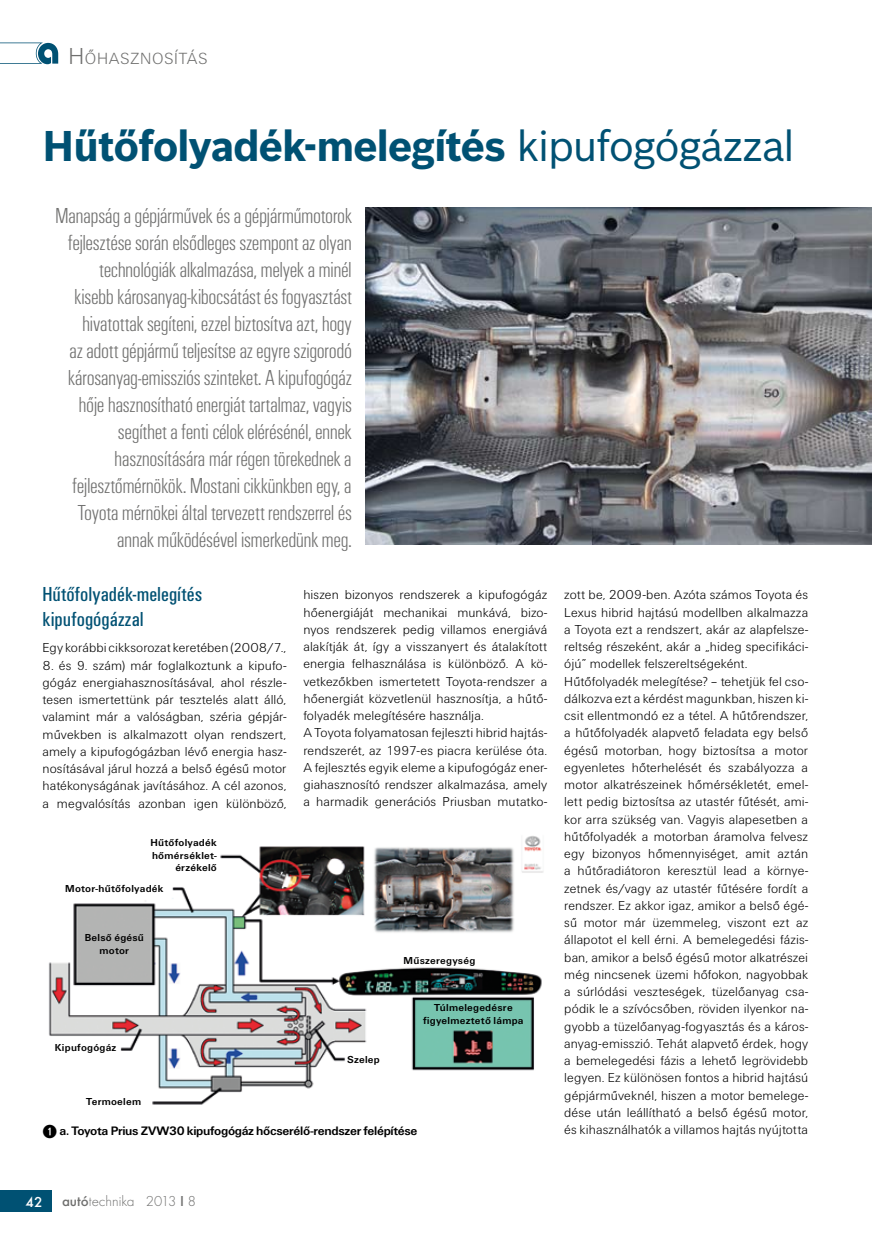
<style>
.page{position:relative;width:872px;height:1246px;background:#fff}
.page>*{position:absolute;margin:0;border:0;box-sizing:border-box;transform-origin:0 0}
.t1{font:700 42px "Bosch Sans East";letter-spacing:-.03em;color:#005173}
.t2{font:22.5px/27px "U001 Con Lig";letter-spacing:-.02em;color:#70706f;text-align:right}
.t3{font:21px/25.2px "U001 Con";color:#005173}
.t4{font:16.8px "U001 Lig";letter-spacing:.03em;color:#70706f}
.t5{font:300 15px "Futura TOT";color:#70706f}
.t6{font:500 15px "Futura TOT";color:#fff}
.t7{font:13.5px/17.2px "U001 Lig";letter-spacing:.005em;color:#000}
.t8{font:700 12.75px "U001";letter-spacing:-.025em;color:#000}
.t9{font:700 10.5px/12.6px "U001";letter-spacing:.02em;color:#000;text-align:center}
.s1{font-size:24px}
.s2{font-weight:400}
.s3{font-family:"Combi Numerals Ltd";font-weight:400;font-size:18px}
.s4{font-weight:500}
</style>
<div class="page">
<div style="left:0;top:1191px;width:51px;height:21px;background:#005173"></div>
<svg style="left:0;top:43px;width:58px;height:21px"></svg>
<img style="left:366px;top:207px;width:506px;height:338px">
<img style="left:48px;top:836px;width:496px;height:269px">
<p class="t4" style="left:68px;top:49px;width:141px"><span class="s1">H</span>ŐHASZNOSÍTÁS</p>
<p class="t1" style="left:43px;top:120px;width:754px">Hűtőfolyadék-melegítés <span class="s2">kipufogógázzal</span></p>
<p class="t2" style="left:55px;top:202px;width:298px">Manapság a gépjárművek és a gépjárműmotorok fejlesztése során elsődleges szempont az olyan technológiák alkalmazása, melyek a minél kisebb károsanyag-kibocsátást és fogyasztást hivatottak segíteni, ezzel biztosítva azt, hogy<br>az adott gépjármű teljesítse az egyre szigorodó károsanyag-emissziós szinteket. A kipufogógáz hője hasznosítható energiát tartalmaz, vagyis segíthet a fenti célok elérésénél, ennek hasznosítására már régen törekednek a fejlesztőmérnökök. Mostani cikkünkben egy, a Toyota mérnökei által tervezett rendszerrel és annak működésével ismerkedünk meg.</p>
<p class="t3" style="left:43px;top:582px;width:161px">Hűtőfolyadék-melegítés kipufogógázzal</p>
<p class="t7" style="left:43px;top:639px;width:245px">Egy korábbi cikksorozat keretében (2008/7.,</p>
<p class="t7" style="left:43px;top:656px;width:245px;text-align:justify">8. és 9. szám) már foglalkoztunk a kipufo&shy;gógáz energiahasznosításával, ahol részle&shy;tesen ismertettünk pár tesztelés alatt álló, valamint már a valóságban, széria gépjár&shy;művekben is alkalmazott olyan rendszert, amely a kipufogógázban lévő energia hasz&shy;nosításával járul hozzá a belső égésű motor hatékonyságának javításához. A cél azonos, a megvalósítás azonban igen különböző,</p>
<p class="t7" style="left:303px;top:586px;width:245px">hiszen bizonyos rendszerek a kipufogógáz hőenergiáját mechanikai munkává, bizo&shy;nyos rendszerek pedig villamos energiává alakítják át, így a visszanyert és átalakított energia felhasználása is különböző. A kö&shy;vetkezőkben ismertetett Toyota-rendszer a hőenergiát közvetlenül hasznosítja, a hűtő&shy;folyadék melegítésére használja.<br>A Toyota folyamatosan fejleszti hibrid hajtás&shy;rendszerét, az 1997-es piacra kerülése óta.<br>A fejlesztés egyik eleme a kipufogógáz ener&shy;giahasznosító rendszer alkalmazása, amely a harmadik generációs Priusban mutatko-</p>
<p class="t7" style="left:564px;top:586px;width:245px">zott be, 2009-ben. Azóta számos Toyota és Lexus hibrid hajtású modellben alkalmazza a Toyota ezt a rendszert, akár az alapfelsze&shy;reltség részeként, akár a „hideg specifikáci&shy;ójú” modellek felszereltségeként.<br>Hűtőfolyadék melegítése? – tehetjük fel cso&shy;dálkozva ezt a kérdést magunkban, hiszen ki&shy;csit ellentmondó ez a tétel. A hűtőrendszer, a hűtőfolyadék alapvető feladata egy belső égésű motorban, hogy biztosítsa a motor egyenletes hőterhelését és szabályozza a motor alkatrészeinek hőmérsékletét, emel&shy;lett pedig biztosítsa az utastér fűtését, ami&shy;kor arra szükség van. Vagyis alapesetben a hűtőfolyadék a motorban áramolva felvesz egy bizonyos hőmennyiséget, amit aztán a hűtőradiátoron keresztül lead a környe&shy;zetnek és/vagy az utastér fűtésére fordít a rendszer. Ez akkor igaz, amikor a belső égé&shy;sű motor már üzemmeleg, viszont ezt az állapotot el kell érni. A bemelegedési fázis&shy;ban, amikor a belső égésű motor alkatrészei még nincsenek üzemi hőfokon, nagyobbak a súrlódási veszteségek, tüzelőanyag csa&shy;pódik le a szívócsőben, röviden ilyenkor na&shy;gyobb a tüzelőanyag-fogyasztás és a káros&shy;anyag-emisszió. Tehát alapvető érdek, hogy a bemelegedési fázis a lehető legrövidebb legyen. Ez különösen fontos a hibrid hajtású gépjárműveknél, hiszen a motor bemelege&shy;dése után leállítható a belső égésű motor, és kihasználhatók a villamos hajtás nyújtotta</p>
<p class="t9" style="left:150px;top:836px;width:68px;text-align:right">Hűtőfolyadék hőmérséklet&shy;érzékelő</p>
<p class="t9" style="left:65px;top:882px;width:100px">Motor-hűtőfolyadék</p>
<p class="t9" style="left:85px;top:931px;width:61px">Belső égésű motor</p>
<p class="t9" style="left:404px;top:954px;width:73px">Műszeregység</p>
<p class="t9" style="left:423px;top:1002px;width:102px">Túlmelegedésre figyelmeztető lámpa</p>
<p class="t9" style="left:55px;top:1041px;width:63px">Kipufogógáz</p>
<p class="t9" style="left:347px;top:1053px;width:34px">Szelep</p>
<p class="t9" style="left:86px;top:1095px;width:57px">Termoelem</p>
<p class="t8" style="left:43px;top:1124px;width:376px"><span class="s3">➊</span> a. Toyota Prius ZVW30 kipufogógáz hőcserélő-rendszer felépítése</p>
<p class="t6" style="left:26px;top:1193px;width:19px">42</p>
<p class="t5" style="left:62px;top:1193px;width:136px"><span class="s4">autó</span>technika 2013 <span class="s4">I</span> 8</p>
</div>
